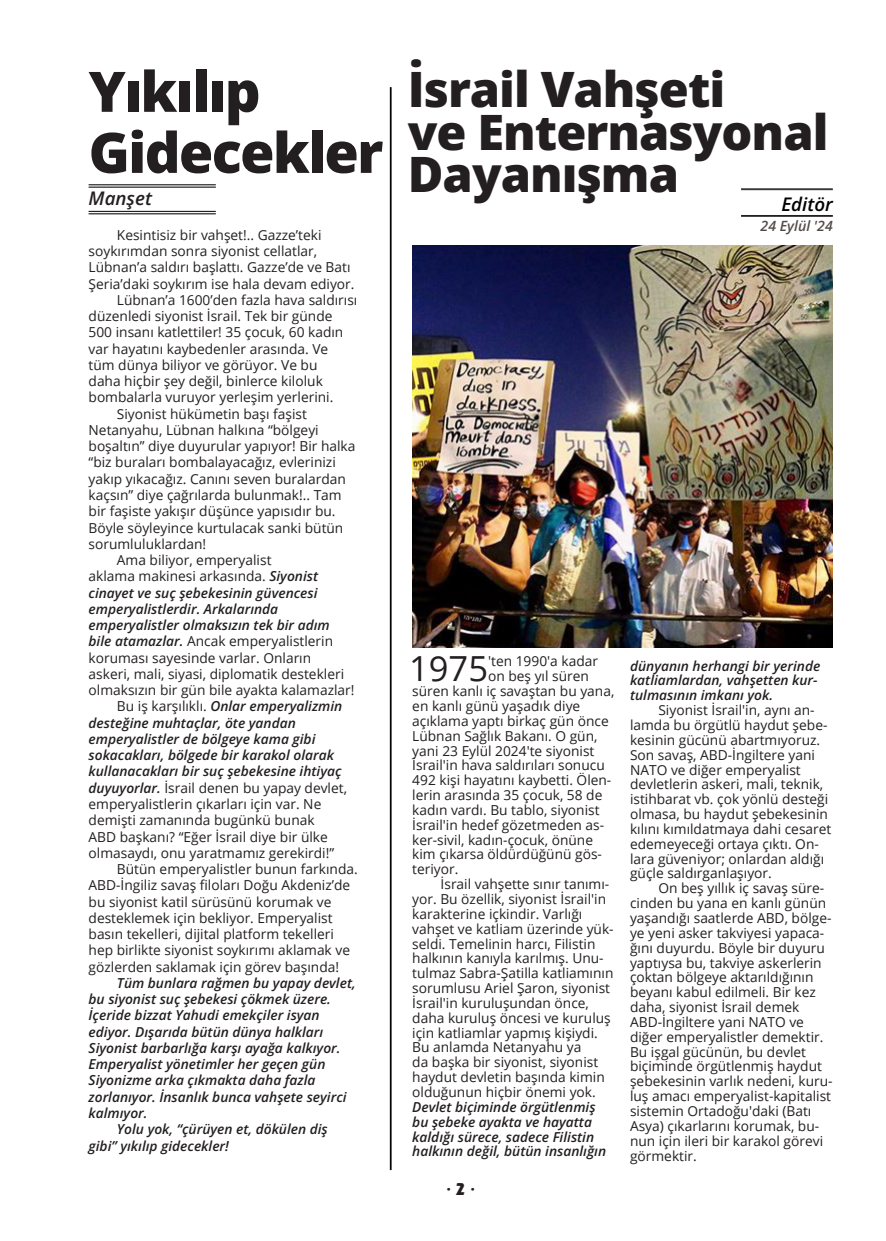
<style>
.page{position:relative;width:886px;height:1241px;background:#fff}
.page>*{position:absolute;margin:0;border:0;box-sizing:border-box;transform-origin:0 0}
.t1{font:800 55.75px/61px "Open Sans";letter-spacing:-.03em;color:#231f20}
.t2{font:800 48.75px/42.5px "Open Sans";letter-spacing:-.02em;color:#231f20}
.t3{font:34.5px "Open Sans";color:#231f20}
.t4{font:italic 600 18.75px "Open Sans";color:#000}
.t5{font:italic 600 18.75px "Open Sans";color:#231f20}
.t6{font:700 16.25px "Open Sans";color:#231f20}
.t7{font:italic 600 14.12px "Open Sans";color:#524a47}
.t8{font:13.75px/14.9px "Open Sans";color:#231f20}
.t9{font:italic 600 13.75px/14.9px "Open Sans";color:#231f20}
.s1{font-weight:600;font-style:italic}
.s2{font-weight:400;font-style:normal}
.s3{font-family:"Revue BT";font-weight:400}
</style>
<div class="page">
<hr style="left:741px;top:188px;width:92px;height:1px;background:#231f20">
<hr style="left:741px;top:189px;width:92px;height:1px;background:#231f20">
<hr style="left:741px;top:215px;width:92px;height:1px;background:#231f20">
<hr style="left:741px;top:216px;width:92px;height:1px;background:#231f20">
<hr style="left:89px;top:184px;width:127px;height:1px;background:#231f20">
<hr style="left:89px;top:186px;width:127px;height:2px;background:#231f20">
<hr style="left:89px;top:211px;width:127px;height:1px;background:#231f20">
<hr style="left:89px;top:213px;width:127px;height:1px;background:#231f20">
<hr style="left:390px;top:87px;width:2px;height:1082px;background:#040503">
<img style="left:412px;top:246px;width:421px;height:401px">
<h1 class="t1" style="left:89px;top:59px;width:296px">Yıkılıp<br>Gidecekler</h1>
<h2 class="t2" style="left:408px;top:66px;width:422px">İsrail Vahşeti<br>ve Enternasyonal<br>Dayanışma</h2>
<h3 class="t5" style="left:89px;top:185px;width:65px">Manşet</h3>
<h3 class="t4" style="left:781px;top:191px;width:53px">Editör</h3>
<p class="t7" style="left:760px;top:215px;width:74px">24 Eylül '24</p>
<p class="t8" style="left:117px;top:227px;width:206px">Kesintisiz bir vahşet!.. Gazze’teki</p>
<p class="t8" style="left:89px;top:243px;width:230px">soykırımdan sonra siyonist cellatlar,</p>
<p class="t8" style="left:89px;top:259px;width:263px">Lübnan’a saldırı başlattı. Gazze’de ve Batı</p>
<p class="t8" style="left:89px;top:276px;width:267px">Şeria’daki soykırım ise hala devam ediyor.</p>
<p class="t8" style="left:117px;top:292px;width:242px">Lübnan’a 1600’den fazla hava saldırısı</p>
<p class="t8" style="left:89px;top:308px;width:245px">düzenledi siyonist İsrail. Tek bir günde</p>
<p class="t8" style="left:89px;top:324px;width:256px">500 insanı katlettiler! 35 çocuk, 60 kadın</p>
<p class="t8" style="left:89px;top:341px;width:241px">var hayatını kaybedenler arasında. Ve</p>
<p class="t8" style="left:89px;top:357px;width:230px">tüm dünya biliyor ve görüyor. Ve bu</p>
<p class="t8" style="left:89px;top:373px;width:236px">daha hiçbir şey değil, binlerce kiloluk</p>
<p class="t8" style="left:89px;top:389px;width:246px">bombalarla vuruyor yerleşim yerlerini.</p>
<p class="t8" style="left:117px;top:406px;width:192px">Siyonist hükümetin başı faşist</p>
<p class="t8" style="left:89px;top:422px;width:232px">Netanyahu, Lübnan halkına “bölgeyi</p>
<p class="t8" style="left:89px;top:438px;width:268px">boşaltın” diye duyurular yapıyor! Bir halka</p>
<p class="t8" style="left:89px;top:454px;width:249px">“biz buraları bombalayacağız, evlerinizi</p>
<p class="t8" style="left:89px;top:471px;width:259px">yakıp yıkacağız. Canını seven buralardan</p>
<p class="t8" style="left:89px;top:487px;width:255px">kaçsın” diye çağrılarda bulunmak!.. Tam</p>
<p class="t8" style="left:89px;top:503px;width:248px">bir faşiste yakışır düşünce yapısıdır bu.</p>
<p class="t8" style="left:89px;top:519px;width:256px">Böyle söyleyince kurtulacak sanki bütün</p>
<p class="t8" style="left:89px;top:536px;width:119px">sorumluluklardan!</p>
<p class="t8" style="left:117px;top:552px;width:156px">Ama biliyor, emperyalist</p>
<p class="t8" style="left:89px;top:568px;width:231px">aklama makinesi arkasında. <span class="s1">Siyonist</span></p>
<p class="t9" style="left:89px;top:584px;width:230px">cinayet ve suç şebekesinin güvencesi</p>
<p class="t9" style="left:89px;top:601px;width:191px">emperyalistlerdir. Arkalarında</p>
<p class="t9" style="left:89px;top:617px;width:243px">emperyalistler olmaksızın tek bir adım</p>
<p class="t8" style="left:89px;top:633px;width:246px"><span class="s1">bile atamazlar.</span> Ancak emperyalistlerin</p>
<p class="t8" style="left:89px;top:649px;width:224px">koruması sayesinde varlar. Onların</p>
<p class="t8" style="left:89px;top:666px;width:257px">askeri, mali, siyasi, diplomatik destekleri</p>
<p class="t8" style="left:89px;top:682px;width:267px">olmaksızın bir gün bile ayakta kalamazlar!</p>
<p class="t9" style="left:117px;top:698px;width:227px"><span class="s2">Bu iş karşılıklı.</span> Onlar emperyalizmin</p>
<p class="t9" style="left:89px;top:714px;width:209px">desteğine muhtaçlar, öte yandan</p>
<p class="t9" style="left:89px;top:731px;width:228px">emperyalistler de bölgeye kama gibi</p>
<p class="t9" style="left:89px;top:747px;width:247px">sokacakları, bölgede bir karakol olarak</p>
<p class="t9" style="left:89px;top:763px;width:254px">kullanacakları bir suç şebekesine ihtiyaç</p>
<p class="t8" style="left:89px;top:779px;width:260px"><span class="s1">duyuyorlar.</span> İsrail denen bu yapay devlet,</p>
<p class="t8" style="left:89px;top:796px;width:234px">emperyalistlerin çıkarları için var. Ne</p>
<p class="t8" style="left:89px;top:812px;width:228px">demişti zamanında bugünkü bunak</p>
<p class="t8" style="left:89px;top:828px;width:241px">ABD başkanı? “Eğer İsrail diye bir ülke</p>
<p class="t8" style="left:89px;top:844px;width:247px">olmasaydı, onu yaratmamız gerekirdi!”</p>
<p class="t8" style="left:117px;top:861px;width:242px">Bütün emperyalistler bunun farkında.</p>
<p class="t8" style="left:89px;top:877px;width:263px">ABD-İngiliz savaş filoları Doğu Akdeniz’de</p>
<p class="t8" style="left:89px;top:893px;width:244px">bu siyonist katil sürüsünü korumak ve</p>
<p class="t8" style="left:89px;top:909px;width:246px">desteklemek için bekliyor. Emperyalist</p>
<p class="t8" style="left:89px;top:926px;width:247px">basın tekelleri, dijital platform tekelleri</p>
<p class="t8" style="left:89px;top:942px;width:263px">hep birlikte siyonist soykırımı aklamak ve</p>
<p class="t8" style="left:89px;top:958px;width:252px">gözlerden saklamak için görev başında!</p>
<p class="t9" style="left:117px;top:974px;width:240px">Tüm bunlara rağmen bu yapay devlet,</p>
<p class="t9" style="left:89px;top:991px;width:244px">bu siyonist suç şebekesi çökmek üzere.</p>
<p class="t9" style="left:89px;top:1007px;width:233px">İçeride bizzat Yahudi emekçiler isyan</p>
<p class="t9" style="left:89px;top:1023px;width:236px">ediyor. Dışarıda bütün dünya halkları</p>
<p class="t9" style="left:89px;top:1039px;width:253px">Siyonist barbarlığa karşı ayağa kalkıyor.</p>
<p class="t9" style="left:89px;top:1056px;width:238px">Emperyalist yönetimler her geçen gün</p>
<p class="t9" style="left:89px;top:1072px;width:228px">Siyonizme arka çıkmakta daha fazla</p>
<p class="t9" style="left:89px;top:1088px;width:259px">zorlanıyor. İnsanlık bunca vahşete seyirci</p>
<p class="t9" style="left:89px;top:1104px;width:60px">kalmıyor.</p>
<p class="t9" style="left:117px;top:1121px;width:212px">Yolu yok, “çürüyen et, dökülen diş</p>
<p class="t9" style="left:89px;top:1137px;width:142px">gibi” yıkılıp gidecekler!</p>
<h3 class="t3" style="left:409px;top:645px;width:81px">1975</h3>
<p class="t8" style="left:488px;top:653px;width:111px">'ten 1990'a kadar</p>
<p class="t9" style="left:630px;top:657px;width:192px">dünyanın herhangi bir yerinde katliamlardan, vahşetten kur&shy;tulmasının imkanı yok.</p>
<p class="t8" style="left:630px;top:702px;width:203px;text-indent:28px">Siyonist İsrail'in, aynı an&shy;lamda bu örgütlü haydut şebe&shy;kesinin gücünü abartmıyoruz.<br>Son savaş, ABD-İngiltere yani<br>NATO ve diğer emperyalist devletlerin askeri, mali, teknik, istihbarat vb. çok yönlü desteği olmasa, bu haydut şebekesinin kılını kımıldatmaya dahi cesaret edemeyeceği ortaya çıktı. On&shy;lara güveniyor; onlardan aldığı güçle saldırganlaşıyor.</p>
<p class="t8" style="left:630px;top:880px;width:204px;text-indent:28px">On beş yıllık iç savaş süre&shy;cinden bu yana en kanlı günün yaşandığı saatlerde ABD, bölge&shy;ye yeni asker takviyesi yapaca&shy;ğını duyurdu. Böyle bir duyuru yaptıysa bu, takviye askerlerin çoktan bölgeye aktarıldığının beyanı kabul edilmeli. Bir kez daha, siyonist İsrail demek<br>ABD-İngiltere yani NATO ve diğer emperyalistler demektir.<br>Bu işgal gücünün, bu devlet biçiminde örgütlenmiş haydut şebekesinin varlık nedeni, kuru&shy;luş amacı emperyalist-kapitalist sistemin Ortadoğu'daki (Batı<br>Asya) çıkarlarını korumak, bu&shy;nun için ileri bir karakol görevi görmektir.</p>
<p class="t8" style="left:488px;top:668px;width:102px">on beş yıl süren</p>
<p class="t8" style="left:412px;top:683px;width:204px">süren kanlı iç savaştan bu yana,</p>
<p class="t8" style="left:412px;top:698px;width:170px">en kanlı günü yaşadık diye</p>
<p class="t8" style="left:412px;top:713px;width:198px">açıklama yaptı birkaç gün önce</p>
<p class="t8" style="left:412px;top:727px;width:187px">Lübnan Sağlık Bakanı. O gün,</p>
<p class="t8" style="left:412px;top:742px;width:184px">yani 23 Eylül 2024'te siyonist</p>
<p class="t8" style="left:412px;top:757px;width:194px">İsrail'in hava saldırıları sonucu</p>
<p class="t8" style="left:412px;top:772px;width:201px">492 kişi hayatını kaybetti. Ölen-</p>
<p class="t8" style="left:412px;top:787px;width:192px">lerin arasında 35 çocuk, 58 de</p>
<p class="t8" style="left:412px;top:802px;width:189px">kadın vardı. Bu tablo, siyonist</p>
<p class="t8" style="left:412px;top:816px;width:193px">İsrail'in hedef gözetmeden as-</p>
<p class="t8" style="left:412px;top:831px;width:182px">ker-sivil, kadın-çocuk, önüne</p>
<p class="t8" style="left:412px;top:846px;width:191px">kim çıkarsa öldürdüğünü gös-</p>
<p class="t8" style="left:412px;top:861px;width:48px">teriyor.</p>
<p class="t8" style="left:441px;top:876px;width:170px">İsrail vahşette sınır tanımı-</p>
<p class="t8" style="left:412px;top:891px;width:195px">yor. Bu özellik, siyonist İsrail'in</p>
<p class="t8" style="left:412px;top:905px;width:172px">karakterine içkindir. Varlığı</p>
<p class="t8" style="left:412px;top:920px;width:203px">vahşet ve katliam üzerinde yük-</p>
<p class="t8" style="left:412px;top:935px;width:185px">seldi. Temelinin harcı, Filistin</p>
<p class="t8" style="left:412px;top:950px;width:193px">halkının kanıyla karılmış. Unu-</p>
<p class="t8" style="left:412px;top:965px;width:203px">tulmaz Sabra-Şatilla katliamının</p>
<p class="t8" style="left:412px;top:980px;width:199px">sorumlusu Ariel Şaron, siyonist</p>
<p class="t8" style="left:412px;top:994px;width:178px">İsrail'in kuruluşundan önce,</p>
<p class="t8" style="left:412px;top:1009px;width:200px">daha kuruluş öncesi ve kuruluş</p>
<p class="t8" style="left:412px;top:1024px;width:187px">için katliamlar yapmış kişiydi.</p>
<p class="t8" style="left:412px;top:1039px;width:171px">Bu anlamda Netanyahu ya</p>
<p class="t8" style="left:412px;top:1054px;width:187px">da başka bir siyonist, siyonist</p>
<p class="t8" style="left:412px;top:1069px;width:194px">haydut devletin başında kimin</p>
<p class="t8" style="left:412px;top:1084px;width:185px">olduğunun hiçbir önemi yok.</p>
<p class="t9" style="left:412px;top:1098px;width:195px">Devlet biçiminde örgütlenmiş bu şebeke ayakta ve hayatta kaldığı sürece, sadece Filistin halkının değil, bütün insanlığın</p>
<p class="t6" style="left:446px;top:1177px;width:30px">· <span class="s3">2</span> ·</p>
</div>
